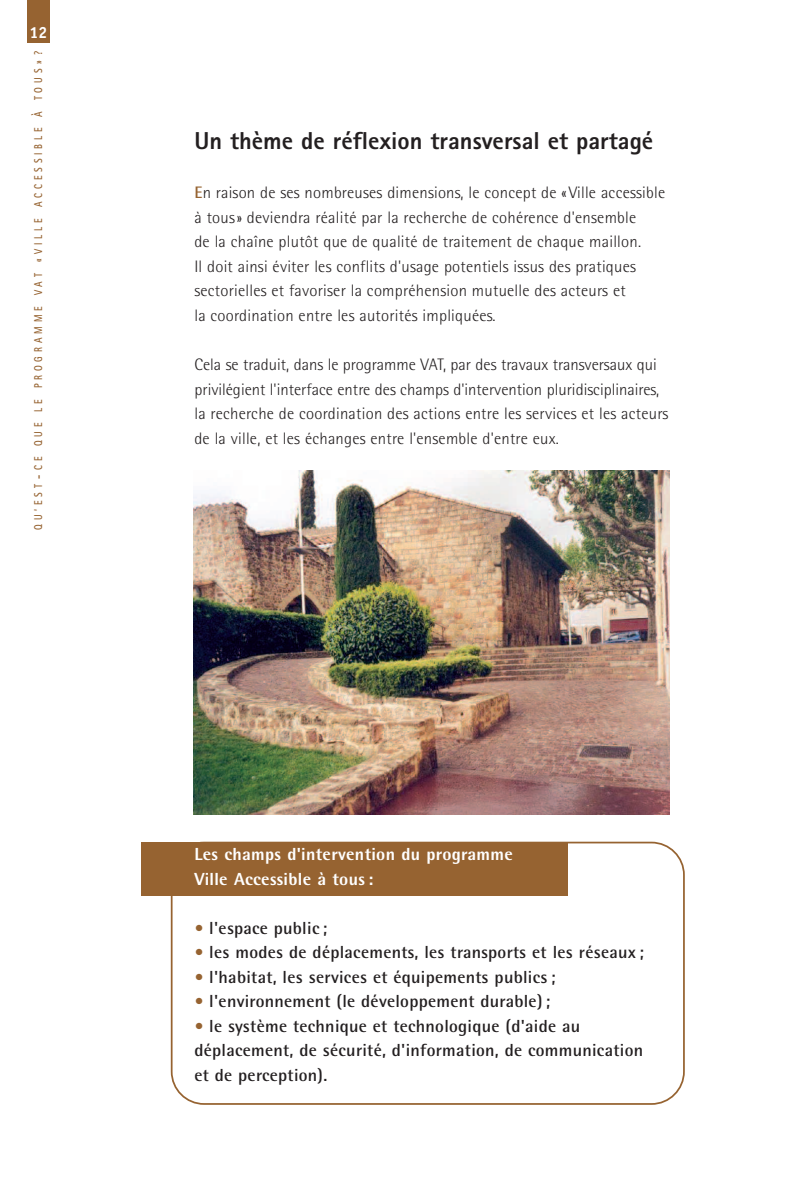
<style>
.page{position:relative;width:794px;height:1191px;background:#fff}
.page>*{position:absolute;margin:0;border:0;box-sizing:border-box;transform-origin:0 0}
.t1{font:800 24.5px "Rotis Sans Serif";color:#231f20}
.t2{font:700 17.5px/24.5px "Rotis Semi Sans";letter-spacing:.015em;color:#231f20}
.t3{font:800 17.5px/24.5px "Rotis Semi Sans";letter-spacing:.015em;color:#fff}
.t4{font:300 16.62px/24.5px "Rotis Semi Sans";letter-spacing:.015em;color:#231f20}
.t5{font:700 16.62px "Officina Sans";color:#fff}
.t6{font:700 11.38px "Rotis Sans Serif";letter-spacing:.43em;color:#966331;scale:.8 1}
.s1{font-weight:700;color:#966331}
.s2{color:#966331}
</style>
<div class="page">
<div style="left:141px;top:842px;width:427px;height:53px;background:#966331"></div>
<div style="left:27px;top:1px;width:23px;height:42px;background:#966331"></div>
<img style="left:193px;top:470px;width:477px;height:344px">
<svg style="left:171px;top:841px;width:514px;height:263px"></svg>
<p class="t5" style="left:30px;top:22px;width:19px">12</p>
<p class="t6" style="left:34px;top:530px;width:600px;rotate:-90deg">QU’EST-CE QUE LE PROGRAMME VAT «VILLE ACCESSIBLE À TOUS» ?</p>
<h1 class="t1" style="left:194px;top:132px;width:460px">Un thème de réflexion transversal et partagé</h1>
<p class="t4" style="left:194px;top:182px;width:472px"><span class="s1">E</span>n raison de ses nombreuses dimensions, le concept de «Ville accessible à tous» deviendra réalité par la recherche de cohérence d'ensemble<br>de la chaîne plutôt que de qualité de traitement de chaque maillon.<br>Il doit ainsi éviter les conflits d'usage potentiels issus des pratiques sectorielles et favoriser la compréhension mutuelle des acteurs et<br>la coordination entre les autorités impliquées.</p>
<p class="t4" style="left:194px;top:354px;width:475px">Cela se traduit, dans le programme VAT, par des travaux transversaux qui privilégient l'interface entre des champs d'intervention pluridisciplinaires, la recherche de coordination des actions entre les services et les acteurs de la ville, et les échanges entre l'ensemble d'entre eux.</p>
<p class="t3" style="left:194px;top:843px;width:320px">Les champs d'intervention du programme<br>Ville Accessible à tous :</p>
<p class="t2" style="left:194px;top:917px;width:134px"><span class="s2">•</span> l'espace public ;</p>
<p class="t2" style="left:194px;top:941px;width:451px"><span class="s2">•</span> les modes de déplacements, les transports et les réseaux ;</p>
<p class="t2" style="left:194px;top:966px;width:362px"><span class="s2">•</span> l'habitat, les services et équipements publics ;</p>
<p class="t2" style="left:194px;top:990px;width:357px"><span class="s2">•</span> l'environnement (le développement durable) ;</p>
<p class="t2" style="left:194px;top:1015px;width:450px"><span class="s2">•</span> le système technique et technologique (d'aide au déplacement, de sécurité, d'information, de communication et de perception).</p>
</div>
